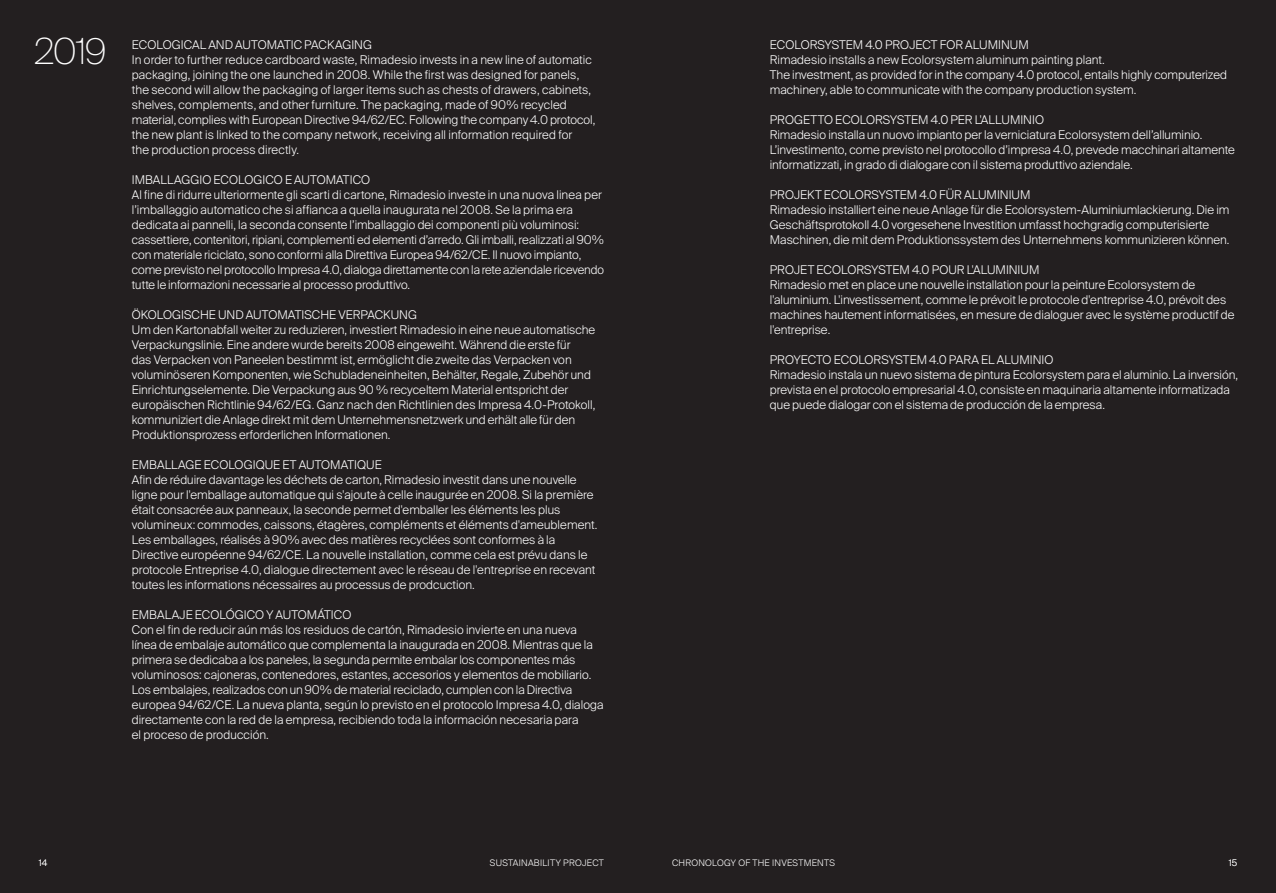
<style>
.page{position:relative;width:1276px;height:893px;background:#231f20}
.page>*{position:absolute;margin:0;border:0;box-sizing:border-box;transform-origin:0 0}
.SUISSE_9_3_10_5{font:100 36px "Suisse Intl";color:#fff}
.SUISSE_9_3_10_5-2{font:300 12px/15px "Suisse Intl";letter-spacing:.005em;color:#fff}
.t1{font:300 9px "Suisse Intl";letter-spacing:.03em;color:#fff}
</style>
<div class="page">
<p class="SUISSE_9_3_10_5" style="left:34px;top:31px;width:74px">2019</p>
<p class="SUISSE_9_3_10_5-2" style="left:132px;top:37px;width:242px">ECOLOGICAL AND AUTOMATIC PACKAGING</p>
<p class="SUISSE_9_3_10_5-2" style="left:132px;top:52px;width:465px">In order to further reduce cardboard waste, Rimadesio invests in a new line of automatic packaging, joining the one launched in 2008. While the first was designed for panels, the second will allow the packaging of larger items such as chests of drawers, cabinets, shelves, complements, and other furniture. The packaging, made of 90% recycled material, complies with European Directive 94/62/EC. Following the company 4.0 protocol, the new plant is linked to the company network, receiving all information required for<br>the production process directly.</p>
<p class="SUISSE_9_3_10_5-2" style="left:132px;top:172px;width:240px">IMBALLAGGIO ECOLOGICO E AUTOMATICO</p>
<p class="SUISSE_9_3_10_5-2" style="left:132px;top:187px;width:473px">Al fine di ridurre ulteriormente gli scarti di cartone, Rimadesio investe in una nuova linea per l’imballaggio automatico che si affianca a quella inaugurata nel 2008. Se la prima era dedicata ai pannelli, la seconda consente l’imballaggio dei componenti più voluminosi: cassettiere, contenitori, ripiani, complementi ed elementi d’arredo. Gli imballi, realizzati al 90% con materiale riciclato, sono conformi alla Direttiva Europea 94/62/CE. Il nuovo impianto, come previsto nel protocollo Impresa 4.0, dialoga direttamente con la rete aziendale ricevendo tutte le informazioni necessarie al processo produttivo.</p>
<p class="SUISSE_9_3_10_5-2" style="left:132px;top:307px;width:287px">ÖKOLOGISCHE UND AUTOMATISCHE VERPACKUNG</p>
<p class="SUISSE_9_3_10_5-2" style="left:132px;top:322px;width:465px">Um den Kartonabfall weiter zu reduzieren, investiert Rimadesio in eine neue automatische<br>Verpackungslinie. Eine andere wurde bereits 2008 eingeweiht. Während die erste für</p>
<p class="SUISSE_9_3_10_5-2" style="left:132px;top:352px;width:465px">das Verpacken von Paneelen bestimmt ist, ermöglicht die zweite das Verpacken von voluminöseren Komponenten, wie Schubladeneinheiten, Behälter, Regale, Zubehör und Einrichtungselemente. Die Verpackung aus 90 % recyceltem Material entspricht der europäischen Richtlinie 94/62/EG. Ganz nach den Richtlinien des Impresa 4.0-Protokoll, kommuniziert die Anlage direkt mit dem Unternehmensnetzwerk und erhält alle für den Produktionsprozess erforderlichen Informationen.</p>
<p class="SUISSE_9_3_10_5-2" style="left:132px;top:457px;width:251px">EMBALLAGE ECOLOGIQUE ET AUTOMATIQUE</p>
<p class="SUISSE_9_3_10_5-2" style="left:132px;top:472px;width:446px">Afin de réduire davantage les déchets de carton, Rimadesio investit dans une nouvelle</p>
<p class="SUISSE_9_3_10_5-2" style="left:132px;top:487px;width:467px">ligne pour l'emballage automatique qui s'ajoute à celle inaugurée en 2008. Si la première était consacrée aux panneaux, la seconde permet d'emballer les éléments les plus volumineux: commodes, caissons, étagères, compléments et éléments d'ameublement.</p>
<p class="SUISSE_9_3_10_5-2" style="left:132px;top:532px;width:425px">Les emballages, réalisés à 90% avec des matières recyclées sont conformes à la</p>
<p class="SUISSE_9_3_10_5-2" style="left:132px;top:547px;width:465px">Directive européenne 94/62/CE. La nouvelle installation, comme cela est prévu dans le protocole Entreprise 4.0, dialogue directement avec le réseau de l'entreprise en recevant toutes les informations nécessaires au processus de prodcuction.</p>
<p class="SUISSE_9_3_10_5-2" style="left:132px;top:607px;width:221px">EMBALAJE ECOLÓGICO Y AUTOMÁTICO</p>
<p class="SUISSE_9_3_10_5-2" style="left:132px;top:622px;width:446px">Con el fin de reducir aún más los residuos de cartón, Rimadesio invierte en una nueva</p>
<p class="SUISSE_9_3_10_5-2" style="left:132px;top:637px;width:462px">línea de embalaje automático que complementa la inaugurada en 2008. Mientras que la</p>
<p class="SUISSE_9_3_10_5-2" style="left:132px;top:652px;width:473px">primera se dedicaba a los paneles, la segunda permite embalar los componentes más voluminosos: cajoneras, contenedores, estantes, accesorios y elementos de mobiliario.<br>Los embalajes, realizados con un 90% de material reciclado, cumplen con la Directiva europea 94/62/CE. La nueva planta, según lo previsto en el protocolo Impresa 4.0, dialoga directamente con la red de la empresa, recibiendo toda la información necesaria para</p>
<p class="SUISSE_9_3_10_5-2" style="left:132px;top:727px;width:138px">el proceso de producción.</p>
<p class="SUISSE_9_3_10_5-2" style="left:770px;top:37px;width:260px">ECOLORSYSTEM 4.0 PROJECT FOR ALUMINUM</p>
<p class="SUISSE_9_3_10_5-2" style="left:770px;top:52px;width:336px">Rimadesio installs a new Ecolorsystem aluminum painting plant.</p>
<p class="SUISSE_9_3_10_5-2" style="left:770px;top:67px;width:459px">The investment, as provided for in the company 4.0 protocol, entails highly computerized machinery, able to communicate with the company production system.</p>
<p class="SUISSE_9_3_10_5-2" style="left:770px;top:112px;width:276px">PROGETTO ECOLORSYSTEM 4.0 PER L'ALLUMINIO</p>
<p class="SUISSE_9_3_10_5-2" style="left:770px;top:127px;width:466px">Rimadesio installa un nuovo impianto per la verniciatura Ecolorsystem dell’alluminio.<br>L’investimento, come previsto nel protocollo d’impresa 4.0, prevede macchinari altamente informatizzati, in grado di dialogare con il sistema produttivo aziendale.</p>
<p class="SUISSE_9_3_10_5-2" style="left:770px;top:187px;width:262px">PROJEKT ECOLORSYSTEM 4.0 FÜR ALUMINIUM</p>
<p class="SUISSE_9_3_10_5-2" style="left:770px;top:202px;width:461px">Rimadesio installiert eine neue Anlage für die Ecolorsystem-Aluminiumlackierung. Die im<br>Geschäftsprotokoll 4.0 vorgesehene Investition umfasst hochgradig computerisierte<br>Maschinen, die mit dem Produktionssystem des Unternehmens kommunizieren können.</p>
<p class="SUISSE_9_3_10_5-2" style="left:770px;top:262px;width:271px">PROJET ECOLORSYSTEM 4.0 POUR L'ALUMINIUM</p>
<p class="SUISSE_9_3_10_5-2" style="left:770px;top:277px;width:466px">Rimadesio met en place une nouvelle installation pour la peinture Ecolorsystem de l'aluminium. L'investissement, comme le prévoit le protocole d'entreprise 4.0, prévoit des machines hautement informatisées, en mesure de dialoguer avec le système productif de l'entreprise.</p>
<p class="SUISSE_9_3_10_5-2" style="left:770px;top:352px;width:285px">PROYECTO ECOLORSYSTEM 4.0 PARA EL ALUMINIO</p>
<p class="SUISSE_9_3_10_5-2" style="left:770px;top:367px;width:470px">Rimadesio instala un nuevo sistema de pintura Ecolorsystem para el aluminio. La inversión, prevista en el protocolo empresarial 4.0, consiste en maquinaria altamente informatizada que puede dialogar con el sistema de producción de la empresa.</p>
<p class="t1" style="left:39px;top:857px;width:10px">14</p>
<p class="t1" style="left:490px;top:857px;width:115px">SUSTAINABILITY PROJECT</p>
<p class="t1" style="left:672px;top:857px;width:164px">CHRONOLOGY OF THE INVESTMENTS</p>
<p class="t1" style="left:1228px;top:857px;width:10px">15</p>
</div>
